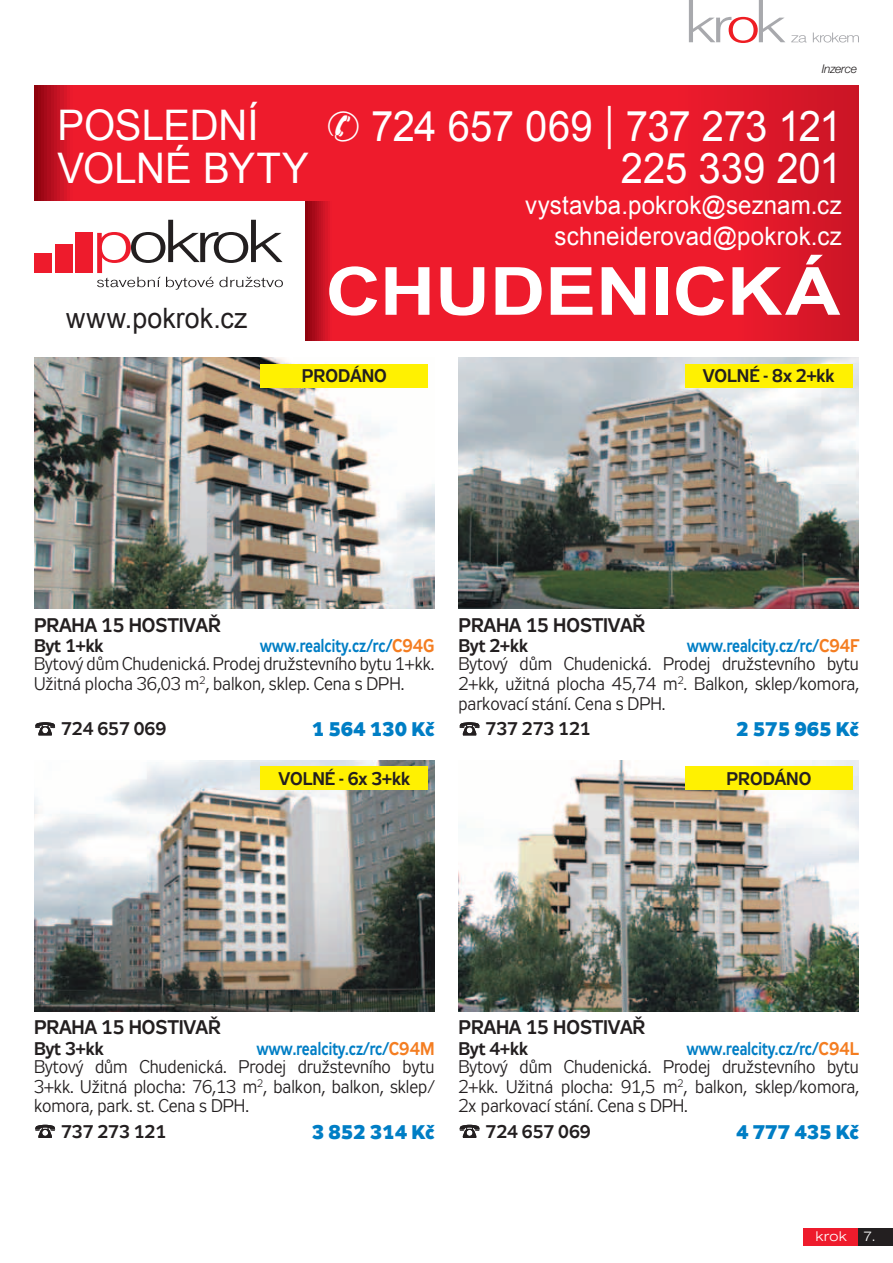
<style>
.page{position:relative;width:893px;height:1263px;background:#fff}
.page>*{position:absolute;margin:0;border:0;box-sizing:border-box;transform-origin:0 0}
.t1{font:700 66.45px "Arial";letter-spacing:-.005em;color:#fff;scale:1.16 1}
.t2{font:42.15px/42.2px "Arial";letter-spacing:-.01em;color:#fff;text-align:right;scale:.95 1}
.t3{font:28.05px "Arial";letter-spacing:.01em;color:#231f20;scale:.95 1}
.t4{font:25.35px/30.9px "Arial";letter-spacing:.01em;color:#fff;text-align:right;scale:.95 1}
.t5{font:19.65px "Zeppelin 33";color:#231f20;scale:.95 1}
.t6{font:700 19.65px "Zeppelin 33";color:#007ec5;scale:.95 1}
.t7{font:18.3px/19.6px "Zeppelin 31";color:#231f20;text-align:justify;scale:.95 1}
.t8{font:700 18.3px "Zeppelin 31";letter-spacing:.01em;color:#007ec5;scale:.8 1}
.t9{font:18.3px "Zeppelin 33";color:#231f20;scale:.95 1}
.t10{font:700 18.3px "Zeppelin 31";color:#231f20;scale:.95 1}
.t11{font:300 expanded 13.5px "Helvetica Neue LT Pro";color:#fff}
.t12{font:italic 300 12px "Helvetica Neue LT Pro";letter-spacing:-.02em;color:#231f20}
.s1{font-family:"Zeppelin 31"}
.s2{font-family:"Zeppelin 33";font-weight:400;color:#f47d21}
</style>
<div class="page">
<svg style="left:689px;top:0;width:96px;height:43px"></svg>
<svg style="left:791px;top:35px;width:16px;height:8px"></svg>
<svg style="left:813px;top:33px;width:46px;height:10px"></svg>
<div style="left:804px;top:1229px;width:55px;height:17px;background:#ee1b2c"></div>
<div style="left:859px;top:1229px;width:34px;height:17px;background:#231f20"></div>
<img style="left:458px;top:358px;width:401px;height:251px">
<div style="left:685px;top:364px;width:168px;height:24px;background:#fff101"></div>
<svg style="left:459px;top:722px;width:21px;height:13px"></svg>
<img style="left:34px;top:358px;width:401px;height:251px">
<div style="left:261px;top:364px;width:167px;height:24px;background:#fff101"></div>
<svg style="left:35px;top:722px;width:20px;height:13px"></svg>
<img style="left:458px;top:760px;width:401px;height:251px">
<div style="left:685px;top:766px;width:168px;height:24px;background:#fff101"></div>
<svg style="left:459px;top:1125px;width:21px;height:13px"></svg>
<img style="left:34px;top:760px;width:401px;height:251px">
<div style="left:261px;top:766px;width:167px;height:24px;background:#fff101"></div>
<svg style="left:35px;top:1125px;width:20px;height:13px"></svg>
<div style="left:34px;top:253px;width:18px;height:20px;background:#ee1b2c"></div>
<div style="left:55px;top:244px;width:18px;height:29px;background:#ee1b2c"></div>
<div style="left:76px;top:232px;width:17px;height:41px;background:#ee1b2c"></div>
<svg style="left:97px;top:220px;width:186px;height:70px"></svg>
<svg style="left:305px;top:201px;width:554px;height:139px;background:#e7192a"></svg>
<svg style="left:34px;top:85px;width:825px;height:116px;background:#e7192a"></svg>
<h2 class="t2" style="left:58px;top:105px;width:266px;text-align:left">POSLEDNÍ<br>VOLNÉ BYTY</h2>
<h3 class="t3" style="left:66px;top:299px;width:192px">www.pokrok.cz</h3>
<p class="t12" style="left:822px;top:62px;width:37px">Inzerce</p>
<h2 class="t2" style="left:327px;top:105px;width:544px">✆ 724 657 069 <span class="s1">|</span> 737 273 121<br>225 339 201</h2>
<h3 class="t4" style="left:525px;top:190px;width:335px">vystavba.pokrok@seznam.cz schneiderovad@pokrok.cz</h3>
<h1 class="t1" style="left:326px;top:247px;width:445px">CHUDENICKÁ</h1>
<p class="t9" style="left:302px;top:366px;width:91px">PRODÁNO</p>
<p class="t9" style="left:703px;top:366px;width:140px">VOLNÉ - 8X 2+KK</p>
<p class="t5" style="left:34px;top:614px;width:198px">PRAHA 15 HOSTIVAŘ</p>
<p class="t5" style="left:458px;top:614px;width:198px">PRAHA 15 HOSTIVAŘ</p>
<p class="t9" style="left:34px;top:635px;width:75px">BYT 1+KK</p>
<p class="t8" style="left:260px;top:636px;width:219px">www.realcity.cz/rc/<span class="s2">C94G</span></p>
<p class="t7" style="left:34px;top:656px;width:423px">Bytový dům Chudenická. Prodej družstevního bytu 1+kk.<br>Užitná plocha 36,03 m<sup>2</sup>, balkon, sklep. Cena s DPH.</p>
<p class="t9" style="left:458px;top:635px;width:75px">BYT 2+KK</p>
<p class="t8" style="left:687px;top:636px;width:216px">www.realcity.cz/rc/<span class="s2">C94F</span></p>
<p class="t7" style="left:458px;top:656px;width:423px">Bytový dům Chudenická. Prodej družstevního bytu 2+kk, užitná plocha 45,74 m<sup>2</sup>. Balkon, sklep/komora, parkovací stání. Cena s DPH.</p>
<p class="t10" style="left:61px;top:719px;width:112px">724 657 069</p>
<p class="t6" style="left:312px;top:717px;width:131px">1 564 130 Kč</p>
<p class="t10" style="left:486px;top:719px;width:112px">737 273 121</p>
<p class="t6" style="left:736px;top:717px;width:131px">2 575 965 Kč</p>
<p class="t9" style="left:279px;top:768px;width:140px">VOLNÉ - 6X 3+KK</p>
<p class="t9" style="left:726px;top:768px;width:91px">PRODÁNO</p>
<p class="t5" style="left:34px;top:1016px;width:198px">PRAHA 15 HOSTIVAŘ</p>
<p class="t5" style="left:458px;top:1016px;width:198px">PRAHA 15 HOSTIVAŘ</p>
<p class="t9" style="left:34px;top:1038px;width:75px">BYT 3+KK</p>
<p class="t8" style="left:257px;top:1038px;width:223px">www.realcity.cz/rc/<span class="s2">C94M</span></p>
<p class="t7" style="left:34px;top:1058px;width:423px">Bytový dům Chudenická. Prodej družstevního bytu 3+kk. Užitná plocha: 76,13 m<sup>2</sup>, balkon, balkon, sklep/ komora, park. st. Cena s DPH.</p>
<p class="t9" style="left:458px;top:1038px;width:75px">BYT 4+KK</p>
<p class="t8" style="left:687px;top:1038px;width:217px">www.realcity.cz/rc/<span class="s2">C94L</span></p>
<p class="t7" style="left:458px;top:1058px;width:423px">Bytový dům Chudenická. Prodej družstevního bytu 2+kk. Užitná plocha: 91,5 m<sup>2</sup>, balkon, sklep/komora, 2x parkovací stání. Cena s DPH.</p>
<p class="t10" style="left:61px;top:1121px;width:112px">737 273 121</p>
<p class="t6" style="left:312px;top:1120px;width:131px">3 852 314 Kč</p>
<p class="t10" style="left:486px;top:1121px;width:112px">724 657 069</p>
<p class="t6" style="left:736px;top:1120px;width:131px">4 777 435 Kč</p>
<p class="t11" style="left:816px;top:1228px;width:33px">krok</p>
<p class="t11" style="left:864px;top:1228px;width:13px">7.</p>
</div>
